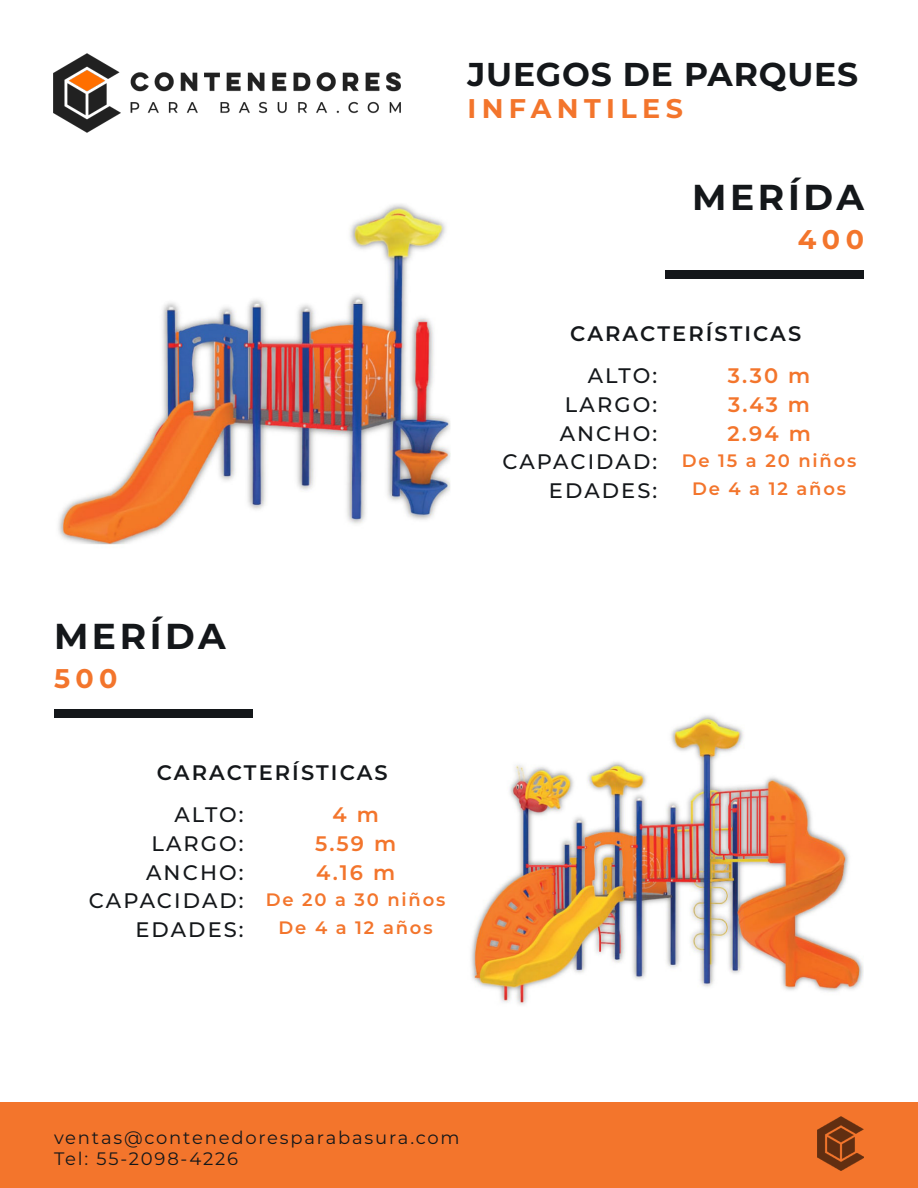
<style>
.page{position:relative;width:918px;height:1188px;background:#fff}
.page>*{position:absolute;margin:0;border:0;box-sizing:border-box;transform-origin:0 0}
.t1{font:700 36px "Montserrat";letter-spacing:.1em;color:#14171a}
.t2{font:700 33px "Montserrat";letter-spacing:.025em;color:#14171a}
.t3{font:700 27px "Montserrat";letter-spacing:.2em;color:#f3752c}
.t4{font:500 21px "Montserrat";letter-spacing:.1em;color:#14171a}
.t5{font:600 21px "Montserrat";letter-spacing:.1em;color:#14171a}
.t6{font:600 21px "Montserrat";letter-spacing:.1em;color:#f3752c}
.t7{font:18px/21.3px "Montserrat";letter-spacing:.1em;color:#14171a}
.t8{font:600 18px "Montserrat";letter-spacing:.1em;color:#f3752c}
</style>
<div class="page">
<div style="left:0;top:1103px;width:918px;height:85px;background:#f3752c"></div>
<img style="left:817px;top:1117px;width:47px;height:54px">
<img style="left:58px;top:204px;width:392px;height:341px">
<img style="left:54px;top:54px;width:347px;height:79px">
<img style="left:471px;top:715px;width:393px;height:290px">
<div style="left:666px;top:270px;width:198px;height:9px;background:#14171a"></div>
<div style="left:54px;top:709px;width:198px;height:9px;background:#14171a"></div>
<p class="t2" style="left:468px;top:50px;width:392px">JUEGOS DE PARQUES</p>
<p class="t3" style="left:468px;top:89px;width:217px">INFANTILES</p>
<p class="t1" style="left:692px;top:171px;width:173px">MERÍDA</p>
<p class="t3" style="left:798px;top:220px;width:68px">400</p>
<p class="t5" style="left:570px;top:319px;width:233px">CARACTERÍSTICAS</p>
<p class="t4" style="left:588px;top:361px;width:71px">ALTO:</p>
<p class="t6" style="left:728px;top:361px;width:84px">3.30 m</p>
<p class="t4" style="left:565px;top:390px;width:94px">LARGO:</p>
<p class="t6" style="left:728px;top:389px;width:83px">3.43 m</p>
<p class="t4" style="left:560px;top:419px;width:99px">ANCHO:</p>
<p class="t6" style="left:727px;top:418px;width:85px">2.94 m</p>
<p class="t4" style="left:502px;top:447px;width:156px">CAPACIDAD:</p>
<p class="t8" style="left:682px;top:447px;width:176px">De 15 a 20 niños</p>
<p class="t4" style="left:549px;top:476px;width:110px">EDADES:</p>
<p class="t8" style="left:692px;top:476px;width:156px">De 4 a 12 años</p>
<p class="t1" style="left:54px;top:610px;width:173px">MERÍDA</p>
<p class="t3" style="left:54px;top:659px;width:65px">500</p>
<p class="t5" style="left:157px;top:758px;width:233px">CARACTERÍSTICAS</p>
<p class="t4" style="left:174px;top:800px;width:71px">ALTO:</p>
<p class="t6" style="left:332px;top:800px;width:48px">4 m</p>
<p class="t4" style="left:151px;top:829px;width:94px">LARGO:</p>
<p class="t6" style="left:315px;top:828px;width:83px">5.59 m</p>
<p class="t4" style="left:146px;top:858px;width:99px">ANCHO:</p>
<p class="t6" style="left:316px;top:857px;width:81px">4.16 m</p>
<p class="t4" style="left:89px;top:886px;width:156px">CAPACIDAD:</p>
<p class="t4" style="left:135px;top:915px;width:110px">EDADES:</p>
<p class="t8" style="left:266px;top:886px;width:181px">De 20 a 30 niños</p>
<p class="t8" style="left:279px;top:915px;width:156px">De 4 a 12 años</p>
<p class="t7" style="left:54px;top:1126px;width:407px">ventas@contenedoresparabasura.com<br>Tel: 55-2098-4226</p>
</div>
